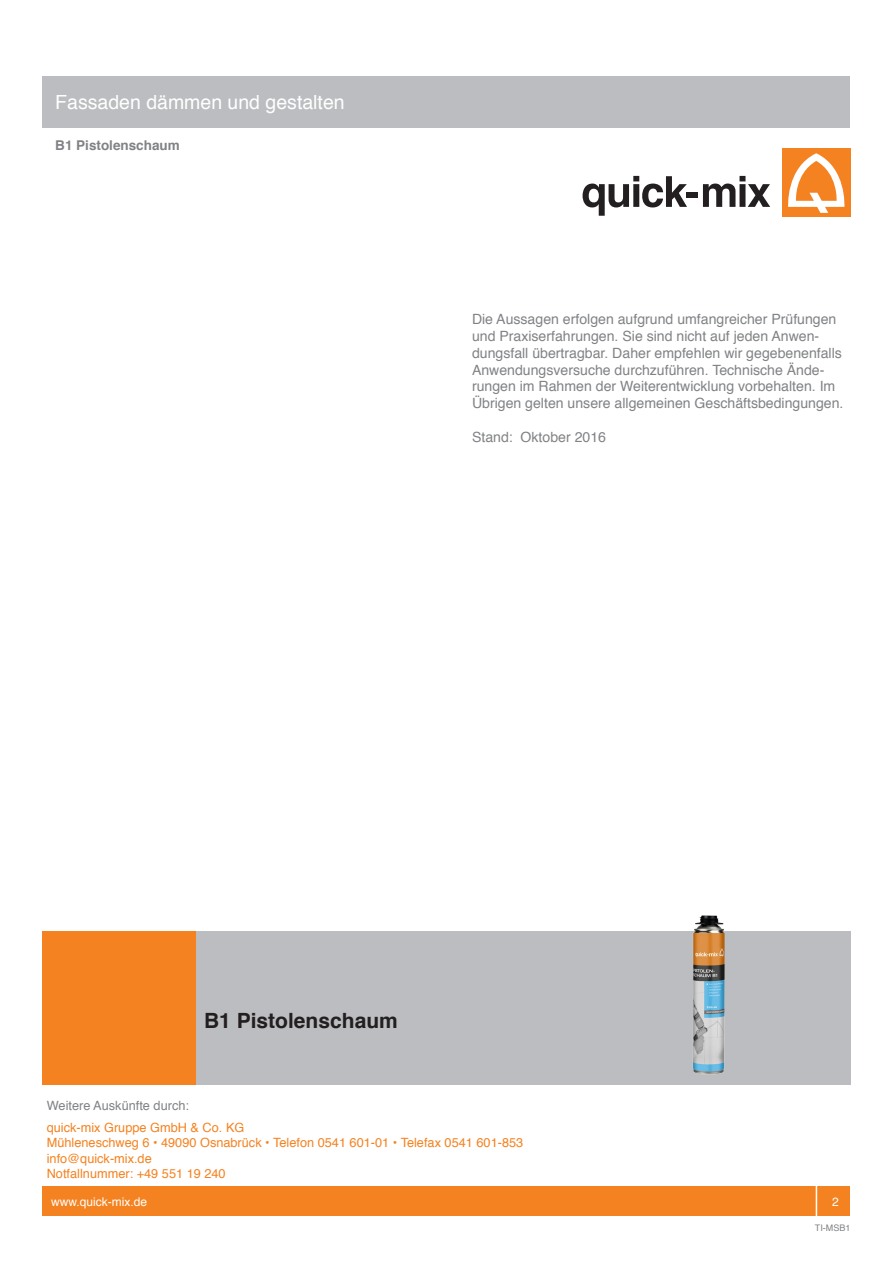
<style>
.page{position:relative;width:893px;height:1263px;background:#fff}
.page>*{position:absolute;margin:0;border:0;box-sizing:border-box;transform-origin:0 0}
.t1{font:700 21px "Helvetica";color:#231f20}
.t2{font:19.5px "Helvetica";color:#fff}
.t3{font:14.1px/17px "Helvetica";color:#808285}
.t4{font:700 13.5px "Helvetica";color:#808285}
.t5{font:12.75px "Helvetica";color:#f58220}
.t6{font:12.75px "Helvetica";color:#808285}
.t7{font:12px "Helvetica";color:#fff}
.t8{font:9px "Helvetica";color:#808285}
</style>
<div class="page">
<div style="left:43px;top:77px;width:807px;height:51px;background:#bcbdc0"></div>
<svg style="left:583px;top:176px;width:104px;height:40px"></svg>
<div style="left:686px;top:192px;width:12px;height:6px;background:#231f20"></div>
<svg style="left:703px;top:176px;width:67px;height:31px"></svg>
<div style="left:782px;top:149px;width:68px;height:68px;background:#f58220"></div>
<svg style="left:788px;top:153px;width:57px;height:60px"></svg>
<div style="left:43px;top:1186px;width:807px;height:30px;background:#f58220"></div>
<div style="left:816px;top:1181px;width:39px;height:40px;border:2px solid #fff"></div>
<div style="left:191px;top:931px;width:659px;height:153px;background:#bcbdc0"></div>
<div style="left:43px;top:931px;width:153px;height:153px;background:#f58220"></div>
<img style="left:693px;top:915px;width:32px;height:160px">
<p class="t2" style="left:55px;top:87px;width:291px">Fassaden dämmen und gestalten</p>
<p class="t4" style="left:55px;top:135px;width:126px">B1 Pistolenschaum</p>
<p class="t3" style="left:472px;top:311px;width:373px">Die Aussagen erfolgen aufgrund umfangreicher Prüfungen und Praxiserfahrungen. Sie sind nicht auf jeden Anwen&shy;dungsfall übertragbar. Daher empfehlen wir gegebenenfalls Anwendungsversuche durchzuführen. Technische Ände&shy;rungen im Rahmen der Weiterentwicklung vorbehalten. Im Übrigen gelten unsere allgemeinen Geschäftsbedingungen.</p>
<p class="t3" style="left:472px;top:429px;width:136px">Stand: Oktober 2016</p>
<p class="t1" style="left:204px;top:1003px;width:195px">B1 Pistolenschaum</p>
<p class="t6" style="left:47px;top:1095px;width:144px">Weitere Auskünfte durch:</p>
<p class="t5" style="left:47px;top:1118px;width:199px">quick-mix Gruppe GmbH &amp; Co. KG</p>
<p class="t5" style="left:47px;top:1133px;width:478px">Mühleneschweg 6 • 49090 Osnabrück • Telefon 0541 601-01 • Telefax 0541 601-853</p>
<p class="t5" style="left:47px;top:1148px;width:107px">info@quick-mix.de</p>
<p class="t5" style="left:47px;top:1163px;width:180px">Notfallnummer: +49 551 19 240</p>
<p class="t7" style="left:51px;top:1192px;width:98px">www.quick-mix.de</p>
<p class="t7" style="left:832px;top:1192px;width:8px">2</p>
<p class="t8" style="left:815px;top:1221px;width:37px">TI-MSB1</p>
</div>
